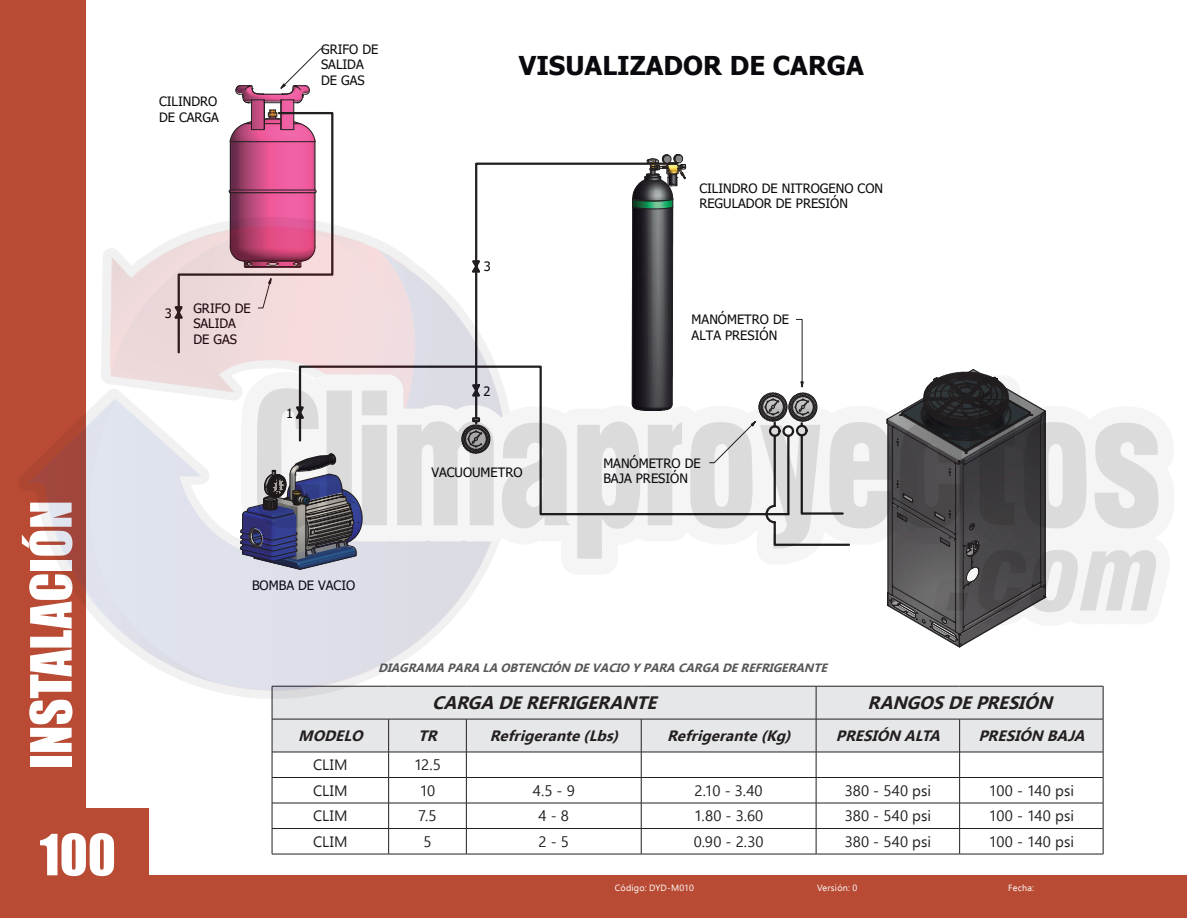
<style>
.page{position:relative;width:1188px;height:918px;background:#fff}
.page>*{position:absolute;margin:0;border:0;box-sizing:border-box;transform-origin:0 0}
.t1{font:52.5px "Impact";color:#fff}
.t2{font:700 25.95px "Tahoma";color:#0b090d}
.t3{font:italic 700 18px "Ebrima";color:#231f20}
.t4{font:15px "Ebrima";letter-spacing:.005em;color:#231f20}
.t5{font:italic 700 15px "Ebrima";color:#231f20}
.t6{font:12.9px/15.5px "Tahoma";color:#0b090d}
.t7{font:italic 700 12px "Ebrima";color:#57585a}
.t8{font:9px "Ebrima";letter-spacing:.02em;color:#fff}
</style>
<div class="page">
<div style="left:0;top:808px;width:148px;height:110px;background:#b94b34"></div>
<div style="left:0;top:0;width:85px;height:918px;background:#b94b34"></div>
<div style="left:144px;top:876px;width:1043px;height:42px;background:#b94b34"></div>
<svg style="left:475px;top:154px;width:212px;height:52px"></svg>
<svg style="left:228px;top:49px;width:106px;height:157px"></svg>
<div style="left:273px;top:712px;width:830px;height:40px;background:#e6e7e9"></div>
<hr style="left:272px;top:686px;width:1px;height:33px;background:#231f20">
<hr style="left:816px;top:686px;width:1px;height:33px;background:#231f20">
<hr style="left:1103px;top:686px;width:1px;height:33px;background:#231f20">
<hr style="left:272px;top:719px;width:117px;height:1px;background:#231f20">
<hr style="left:272px;top:719px;width:1px;height:33px;background:#231f20">
<hr style="left:389px;top:719px;width:77px;height:1px;background:#231f20">
<hr style="left:388px;top:719px;width:1px;height:33px;background:#231f20">
<hr style="left:466px;top:719px;width:175px;height:1px;background:#231f20">
<hr style="left:466px;top:719px;width:1px;height:33px;background:#231f20">
<hr style="left:641px;top:719px;width:175px;height:1px;background:#231f20">
<hr style="left:641px;top:719px;width:1px;height:33px;background:#231f20">
<hr style="left:816px;top:719px;width:144px;height:1px;background:#231f20">
<hr style="left:816px;top:719px;width:1px;height:33px;background:#231f20">
<hr style="left:960px;top:719px;width:143px;height:1px;background:#231f20">
<hr style="left:959px;top:719px;width:1px;height:33px;background:#231f20">
<hr style="left:1103px;top:719px;width:1px;height:33px;background:#231f20">
<hr style="left:272px;top:752px;width:117px;height:1px;background:#231f20">
<hr style="left:389px;top:752px;width:77px;height:1px;background:#231f20">
<hr style="left:466px;top:752px;width:175px;height:1px;background:#231f20">
<hr style="left:641px;top:752px;width:175px;height:1px;background:#231f20">
<hr style="left:816px;top:752px;width:144px;height:1px;background:#231f20">
<hr style="left:960px;top:752px;width:143px;height:1px;background:#231f20">
<hr style="left:272px;top:777px;width:117px;height:1px;background:#231f20">
<hr style="left:389px;top:777px;width:77px;height:1px;background:#231f20">
<hr style="left:466px;top:777px;width:175px;height:1px;background:#231f20">
<hr style="left:641px;top:777px;width:175px;height:1px;background:#231f20">
<hr style="left:816px;top:777px;width:144px;height:1px;background:#231f20">
<hr style="left:960px;top:777px;width:143px;height:1px;background:#231f20">
<hr style="left:272px;top:803px;width:117px;height:1px;background:#231f20">
<hr style="left:389px;top:803px;width:77px;height:1px;background:#231f20">
<hr style="left:466px;top:803px;width:175px;height:1px;background:#231f20">
<hr style="left:641px;top:803px;width:175px;height:1px;background:#231f20">
<hr style="left:816px;top:803px;width:144px;height:1px;background:#231f20">
<hr style="left:960px;top:803px;width:143px;height:1px;background:#231f20">
<hr style="left:272px;top:828px;width:117px;height:1px;background:#231f20">
<svg style="left:272px;top:752px;width:1px;height:102px"></svg>
<hr style="left:389px;top:828px;width:77px;height:1px;background:#231f20">
<svg style="left:388px;top:752px;width:1px;height:102px"></svg>
<hr style="left:466px;top:828px;width:175px;height:1px;background:#231f20">
<svg style="left:466px;top:752px;width:1px;height:102px"></svg>
<hr style="left:641px;top:828px;width:175px;height:1px;background:#231f20">
<svg style="left:641px;top:752px;width:1px;height:102px"></svg>
<hr style="left:816px;top:828px;width:144px;height:1px;background:#231f20">
<svg style="left:816px;top:752px;width:1px;height:102px"></svg>
<hr style="left:960px;top:828px;width:143px;height:1px;background:#231f20">
<svg style="left:959px;top:752px;width:1px;height:102px"></svg>
<svg style="left:1103px;top:752px;width:1px;height:102px"></svg>
<hr style="left:272px;top:854px;width:117px;height:1px;background:#231f20">
<hr style="left:389px;top:854px;width:77px;height:1px;background:#231f20">
<hr style="left:466px;top:854px;width:175px;height:1px;background:#231f20">
<hr style="left:641px;top:854px;width:175px;height:1px;background:#231f20">
<hr style="left:816px;top:854px;width:144px;height:1px;background:#231f20">
<hr style="left:960px;top:854px;width:143px;height:1px;background:#231f20">
<img style="left:19px;top:206px;width:1140px;height:506px">
<h1 class="t1" style="left:10px;top:769px;width:270px;rotate:-90deg">INSTALACIÓN</h1>
<h1 class="t1" style="left:40px;top:814px;width:78px">100</h1>
<p class="t6" style="left:159px;top:95px;width:61px">CILINDRO<br>DE CARGA</p>
<p class="t6" style="left:321px;top:42px;width:59px">GRIFO DE<br>SALIDA<br>DE GAS</p>
<p class="t6" style="left:165px;top:306px;width:9px">3</p>
<p class="t6" style="left:193px;top:301px;width:59px">GRIFO DE<br>SALIDA<br>DE GAS</p>
<p class="t6" style="left:286px;top:406px;width:9px">1</p>
<p class="t6" style="left:252px;top:578px;width:105px">BOMBA DE VACIO</p>
<h2 class="t2" style="left:519px;top:47px;width:347px">VISUALIZADOR DE CARGA</h2>
<p class="t6" style="left:484px;top:259px;width:9px">3</p>
<p class="t6" style="left:483px;top:384px;width:9px">2</p>
<p class="t6" style="left:431px;top:465px;width:93px">VACUOUMETRO</p>
<p class="t6" style="left:699px;top:181px;width:185px">CILINDRO DE NITROGENO CON<br>REGULADOR DE PRESIÓN</p>
<p class="t6" style="left:692px;top:313px;width:99px">MANÓMETRO DE<br>ALTA PRESIÓN</p>
<p class="t6" style="left:603px;top:456px;width:99px">MANÓMETRO DE<br>BAJA PRESIÓN</p>
<p class="t7" style="left:378px;top:659px;width:455px">DIAGRAMAPARALAOBTENCIÓN DEVACIO YPARACARGADEREFRIGERANTE</p>
<h3 class="t3" style="left:432px;top:690px;width:232px">CARGADEREFRIGERANTE</h3>
<h3 class="t3" style="left:867px;top:690px;width:193px">RANGOSDEPRESIÓN</h3>
<p class="t5" style="left:298px;top:725px;width:71px">MODELO</p>
<p class="t5" style="left:418px;top:725px;width:26px">TR</p>
<p class="t5" style="left:490px;top:725px;width:135px">Refrigerante(Lbs)</p>
<p class="t5" style="left:667px;top:725px;width:130px">Refrigerante(Kg)</p>
<p class="t5" style="left:836px;top:725px;width:111px">PRESIÓN ALTA</p>
<p class="t5" style="left:978px;top:725px;width:113px">PRESIÓN BAJA</p>
<p class="t4" style="left:313px;top:754px;width:36px">CLIM</p>
<p class="t4" style="left:414px;top:754px;width:28px">12.5</p>
<p class="t4" style="left:313px;top:780px;width:36px">CLIM</p>
<p class="t4" style="left:420px;top:780px;width:17px">10</p>
<p class="t4" style="left:533px;top:780px;width:44px">4.5 - 9</p>
<p class="t4" style="left:695px;top:780px;width:70px">2.10 - 3.40</p>
<p class="t4" style="left:845px;top:780px;width:88px">380 - 540 psi</p>
<p class="t4" style="left:989px;top:780px;width:87px">100 - 140 psi</p>
<p class="t4" style="left:313px;top:805px;width:36px">CLIM</p>
<p class="t4" style="left:418px;top:805px;width:20px">7.5</p>
<p class="t4" style="left:539px;top:805px;width:32px">4 - 8</p>
<p class="t4" style="left:694px;top:805px;width:71px">1.80 - 3.60</p>
<p class="t4" style="left:845px;top:805px;width:88px">380 - 540 psi</p>
<p class="t4" style="left:989px;top:805px;width:87px">100 - 140 psi</p>
<p class="t4" style="left:313px;top:831px;width:36px">CLIM</p>
<p class="t4" style="left:423px;top:831px;width:10px">5</p>
<p class="t4" style="left:539px;top:831px;width:32px">2 - 5</p>
<p class="t4" style="left:694px;top:831px;width:71px">0.90 - 2.30</p>
<p class="t4" style="left:845px;top:831px;width:88px">380 - 540 psi</p>
<p class="t4" style="left:989px;top:831px;width:87px">100 - 140 psi</p>
<p class="t8" style="left:615px;top:881px;width:80px">Código: DYD-M010</p>
<p class="t8" style="left:817px;top:881px;width:42px">Versión: 0</p>
<p class="t8" style="left:1008px;top:881px;width:27px">Fecha:</p>
</div>
